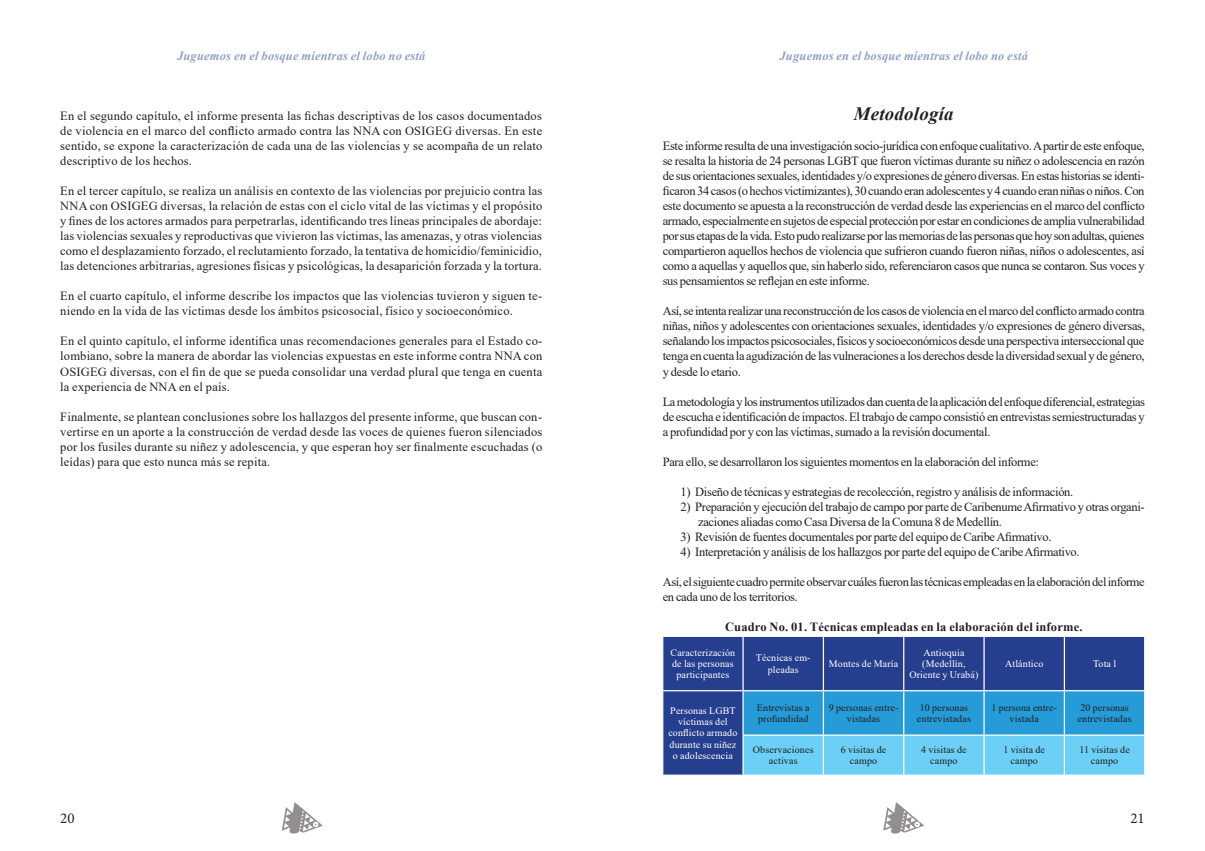
<style>
.page{position:relative;width:1205px;height:851px;background:#fff}
.page>*{position:absolute;margin:0;border:0;box-sizing:border-box;transform-origin:0 0}
.t1{font:italic 700 18.75px "Times New Roman";letter-spacing:.015em;color:#231f20}
.t2{font:15px "Minion Pro";color:#231f20}
.t3{font:12.5px/15px "Times New Roman";letter-spacing:-.025em;color:#231f20;text-align:justify}
.t4{font:12.5px/15px "Times New Roman";letter-spacing:.015em;color:#231f20}
.t5{font:italic 700 12.5px "Times New Roman";letter-spacing:.015em;color:#253f8e}
.t6{font:700 12.5px "Times New Roman";letter-spacing:.015em;color:#231f20}
.t7{font:10px/11.2px "Times New Roman";letter-spacing:.015em;color:#231f20;text-align:center}
.t8{font:10px/11.2px "Times New Roman";letter-spacing:.015em;color:#fff;text-align:center}
</style>
<div class="page">
<svg style="left:282px;top:802px;width:41px;height:32px"></svg>
<svg style="left:883px;top:802px;width:41px;height:32px"></svg>
<div style="left:663px;top:636px;width:481px;height:138px;background:#253f8e"></div>
<svg style="left:744px;top:691px;width:400px;height:83px;background:#49b4e6"></svg>
<hr style="left:742px;top:636px;width:2px;height:54px;background:#fff">
<hr style="left:823px;top:636px;width:1px;height:54px;background:#fff">
<hr style="left:903px;top:636px;width:1px;height:54px;background:#fff">
<hr style="left:983px;top:636px;width:1px;height:54px;background:#fff">
<hr style="left:1064px;top:636px;width:1px;height:54px;background:#fff">
<hr style="left:662px;top:690px;width:81px;height:1px;background:#fff">
<hr style="left:742px;top:735px;width:2px;height:39px;background:#fff">
<hr style="left:823px;top:735px;width:1px;height:39px;background:#fff">
<hr style="left:903px;top:735px;width:1px;height:39px;background:#fff">
<hr style="left:983px;top:735px;width:1px;height:39px;background:#fff">
<hr style="left:1064px;top:735px;width:1px;height:39px;background:#fff">
<hr style="left:743px;top:690px;width:80px;height:1px;background:#fff">
<hr style="left:742px;top:691px;width:2px;height:43px;background:#fff">
<hr style="left:742px;top:734px;width:81px;height:1px;background:#fff">
<hr style="left:823px;top:690px;width:81px;height:1px;background:#fff">
<hr style="left:823px;top:691px;width:1px;height:43px;background:#fff">
<hr style="left:823px;top:734px;width:81px;height:1px;background:#fff">
<hr style="left:904px;top:690px;width:80px;height:1px;background:#fff">
<hr style="left:903px;top:691px;width:1px;height:43px;background:#fff">
<hr style="left:904px;top:734px;width:80px;height:1px;background:#fff">
<hr style="left:984px;top:690px;width:80px;height:1px;background:#fff">
<hr style="left:983px;top:691px;width:1px;height:43px;background:#fff">
<hr style="left:984px;top:734px;width:80px;height:1px;background:#fff">
<hr style="left:1064px;top:690px;width:81px;height:1px;background:#fff">
<hr style="left:1064px;top:691px;width:1px;height:43px;background:#fff">
<hr style="left:1064px;top:734px;width:81px;height:1px;background:#fff">
<p class="t5" style="left:177px;top:47px;width:250px">Juguemos en el bosque mientras el lobo no está</p>
<p class="t5" style="left:779px;top:47px;width:250px">Juguemos en el bosque mientras el lobo no está</p>
<p class="t3" style="left:60px;top:108px;width:484px">En el segundo capítulo, el informe presenta las fichas descriptivas de los casos documentados de violencia en el marco del conflicto armado contra las NNA con OSIGEG diversas. En este sentido, se expone la caracterización de cada una de las violencias y se acompaña de un relato descriptivo de los hechos.</p>
<p class="t3" style="left:60px;top:183px;width:483px">En el tercer capítulo, se realiza un análisis en contexto de las violencias por prejuicio contra las NNA con OSIGEG diversas, la relación de estas con el ciclo vital de las víctimas y el propósito y fines de los actores armados para perpetrarlas, identificando tres líneas principales de abordaje: las violencias sexuales y reproductivas que vivieron las víctimas, las amenazas, y otras violencias como el desplazamiento forzado, el reclutamiento forzado, la tentativa de homicidio/feminicidio, las detenciones arbitrarias, agresiones físicas y psicológicas, la desaparición forzada y la tortura.</p>
<p class="t4" style="left:60px;top:288px;width:483px">En el cuarto capítulo, el informe describe los impactos que las violencias tuvieron y siguen te&shy;niendo en la vida de las víctimas desde los ámbitos psicosocial, físico y socioeconómico.</p>
<p class="t3" style="left:60px;top:333px;width:483px">En el quinto capítulo, el informe identifica unas recomendaciones generales para el Estado co&shy;lombiano, sobre la manera de abordar las violencias expuestas en este informe contra NNA con OSIGEG diversas, con el fin de que se pueda consolidar una verdad plural que tenga en cuenta la experiencia de NNA en el país.</p>
<p class="t3" style="left:60px;top:408px;width:484px">Finalmente, se plantean conclusiones sobre los hallazgos del presente informe, que buscan con&shy;vertirse en un aporte a la construcción de verdad desde las voces de quienes fueron silenciados por los fusiles durante su niñez y adolescencia, y que esperan hoy ser finalmente escuchadas (o leídas) para que esto nunca más se repita.</p>
<h1 class="t1" style="left:854px;top:101px;width:101px">Metodología</h1>
<p class="t3" style="left:663px;top:138px;width:484px">Este informe resulta de una investigación socio-jurídica con enfoque cualitativo. A partir de este enfoque, se resalta la historia de 24 personas LGBT que fueron víctimas durante su niñez o adolescencia en razón de sus orientaciones sexuales, identidades y/o expresiones de género diversas. En estas historias se identi&shy;ficaron 34 casos (o hechos victimizantes), 30 cuando eran adolescentes y 4 cuando eran niñas o niños. Con este documento se apuesta a la reconstrucción de verdad desde las experiencias en el marco del conflicto armado, especialmente en sujetos de especial protección por estar en condiciones de amplia vulnerabilidad por sus etapas de la vida. Esto pudo realizarse por las memorias de las personas que hoy son adultas, quienes compartieron aquellos hechos de violencia que sufrieron cuando fueron niñas, niños o adolescentes, así como a aquellas y aquellos que, sin haberlo sido, referenciaron casos que nunca se contaron. Sus voces y sus pensamientos se reflejan en este informe.</p>
<p class="t3" style="left:663px;top:303px;width:484px">Así, se intenta realizar una reconstrucción de los casos de violencia en el marco del conflicto armado contra niñas, niños y adolescentes con orientaciones sexuales, identidades y/o expresiones de género diversas, señalando los impactos psicosociales, físicos y socioeconómicos desde una perspectiva interseccional que tenga en cuenta la agudización de las vulneraciones a los derechos desde la diversidad sexual y de género, y desde lo etario.</p>
<p class="t3" style="left:663px;top:393px;width:484px">La metodología y los instrumentos utilizados dan cuenta de la aplicación del enfoque diferencial, estrategias de escucha e identificación de impactos. El trabajo de campo consistió en entrevistas semiestructuradas y a profundidad por y con las víctimas, sumado a la revisión documental.</p>
<p class="t3" style="left:663px;top:453px;width:378px">Para ello, se desarrollaron los siguientes momentos en la elaboración del informe:</p>
<p class="t3" style="left:680px;top:483px;width:394px">1) Diseño de técnicas y estrategias de recolección, registro y análisis de información.</p>
<p class="t3" style="left:698px;top:498px;width:448px;text-indent:-18px">2) Preparación y ejecución del trabajo de campo por parte de Caribenume Afirmativo y otras organi&shy;zaciones aliadas como Casa Diversa de la Comuna 8 de Medellín.</p>
<p class="t3" style="left:680px;top:528px;width:372px">3) Revisión de fuentes documentales por parte del equipo de Caribe Afirmativo.</p>
<p class="t3" style="left:680px;top:543px;width:401px">4) Interpretación y análisis de los hallazgos por parte del equipo de Caribe Afirmativo.</p>
<p class="t3" style="left:663px;top:573px;width:483px">Así, el siguiente cuadro permite observar cuáles fueron las técnicas empleadas en la elaboración del informe en cada uno de los territorios.</p>
<p class="t6" style="left:725px;top:617px;width:359px">Cuadro No. 01. Técnicas empleadas en la elaboración del informe.</p>
<p class="t8" style="left:670px;top:646px;width:66px">Caracterización de las personas participantes</p>
<p class="t8" style="left:756px;top:652px;width:56px">Técnicas em&shy;pleadas</p>
<p class="t8" style="left:829px;top:657px;width:71px">Montes de María</p>
<p class="t8" style="left:909px;top:646px;width:70px">Antioquia (Medellín,<br>Oriente y Urabá)</p>
<p class="t8" style="left:1005px;top:657px;width:40px">Atlántico</p>
<p class="t8" style="left:1093px;top:657px;width:25px">Tota l</p>
<p class="t8" style="left:668px;top:704px;width:71px">Personas LGBT víctimas del conflicto armado durante su niñez o adolescencia</p>
<p class="t7" style="left:757px;top:701px;width:54px;text-align:left">Entrevistas a profundidad</p>
<p class="t7" style="left:829px;top:701px;width:71px">9 personas entre&shy;vistadas</p>
<p class="t7" style="left:917px;top:701px;width:55px;text-align:left">10 personas entrevistadas</p>
<p class="t7" style="left:991px;top:701px;width:67px">1 persona entre&shy;vistada</p>
<p class="t7" style="left:1077px;top:701px;width:55px;text-align:left">20 personas entrevistadas</p>
<p class="t7" style="left:753px;top:743px;width:62px">Observaciones activas</p>
<p class="t7" style="left:841px;top:743px;width:47px">6 visitas de campo</p>
<p class="t7" style="left:921px;top:743px;width:47px">4 visitas de campo</p>
<p class="t7" style="left:1003px;top:743px;width:43px">1 visita de campo</p>
<p class="t7" style="left:1079px;top:743px;width:52px">11 visitas de campo</p>
<p class="t2" style="left:60px;top:809px;width:16px">20</p>
<p class="t2" style="left:1130px;top:809px;width:16px">21</p>
</div>
